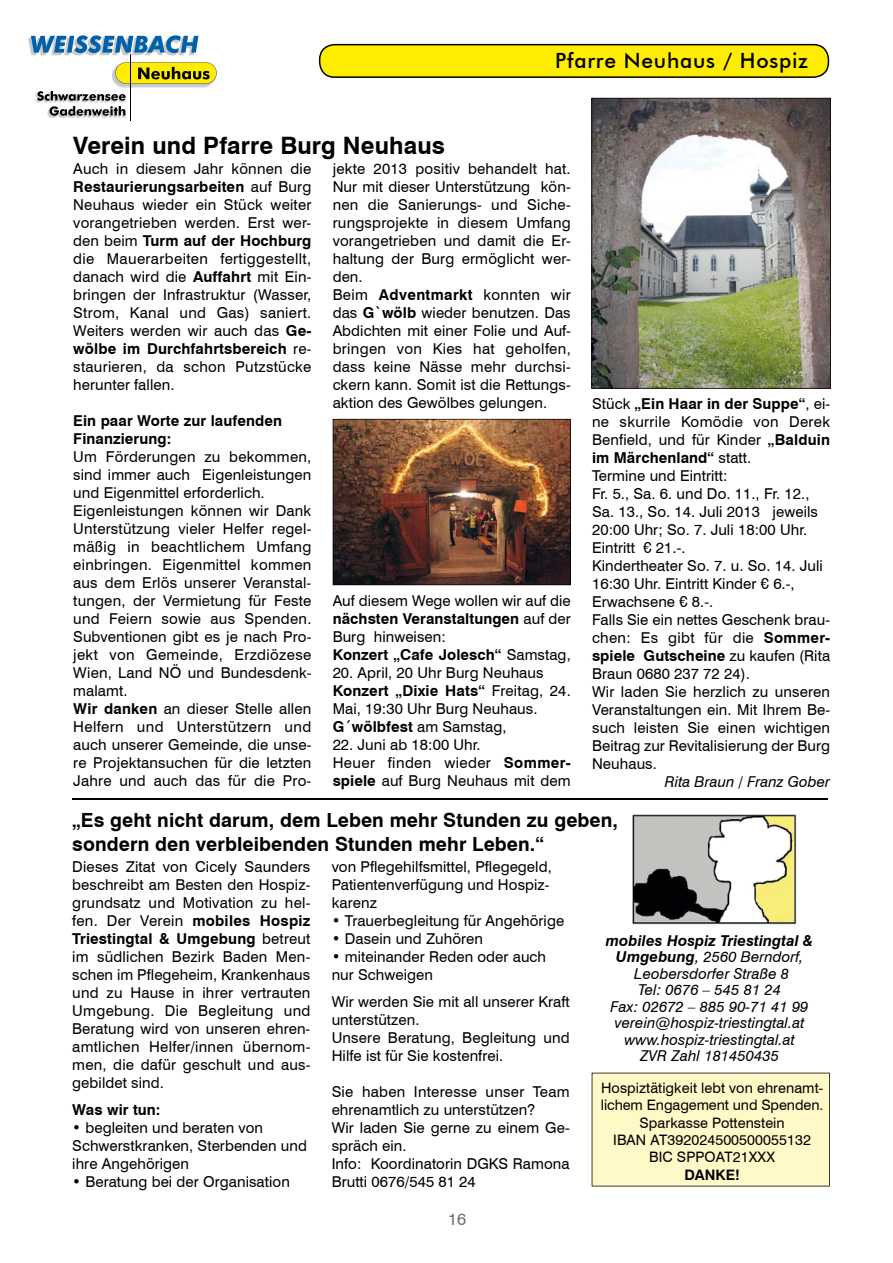
<style>
.page{position:relative;width:893px;height:1263px;background:#fff}
.page>*{position:absolute;margin:0;border:0;box-sizing:border-box;transform-origin:0 0}
.t1{font:700 24px "Swiss 721 BT";letter-spacing:.005em;color:#000}
.t2{font:500 21px "Futura BT";letter-spacing:.035em;color:#000}
.t3{font:700 19.5px/24px "Swiss 721 BT";letter-spacing:.005em;color:#000}
.t4{font:16.5px "Swiss 721 BT";color:#707172}
.t5{font:15px/18px "Swiss 721 BT";letter-spacing:.005em;color:#000}
.t6{font:italic 15px/16.5px "Swiss 721 BT";letter-spacing:.005em;color:#000;text-align:center}
.t7{font:700 15px/18px "Swiss 721 BT";letter-spacing:.005em;color:#000}
.t8{font:14.4px/17.2px "Swiss 721 BT";letter-spacing:.005em;color:#000;text-align:center}
.t9{font:700 14.4px "Swiss 721 BT";letter-spacing:.005em;color:#000}
.s1{font-weight:700}
</style>
<div class="page">
<img style="left:28px;top:37px;width:167px;height:19px">
<svg style="left:31px;top:35px;width:167px;height:18px;background:#649ac3"></svg>
<img style="left:35px;top:93px;width:90px;height:25px">
<svg style="left:37px;top:91px;width:89px;height:25px"></svg>
<img style="left:115px;top:84px;width:97px;height:3px">
<hr style="left:131px;top:54px;width:1px;height:67px;background:#000">
<svg style="left:112px;top:62px;width:105px;height:22px;background:#c7ba17"></svg>
<svg style="left:319px;top:44px;width:510px;height:34px;background:#e8d803"></svg>
<div style="left:592px;top:1073px;width:238px;height:113px;background:#fff9c7"></div>
<img style="left:333px;top:419px;width:238px;height:166px">
<img style="left:632px;top:814px;width:165px;height:112px">
<img style="left:591px;top:98px;width:240px;height:291px">
<hr style="left:72px;top:798px;width:756px;height:2px;background:#000">
<h1 class="t1" style="left:73px;top:129px;width:373px">Verein und Pfarre Burg Neuhaus</h1>
<h2 class="t2" style="left:555px;top:48px;width:254px">Pfarre Neuhaus / Hospiz</h2>
<p class="t5" style="left:73px;top:159px;width:240px;text-align:justify">Auch in diesem Jahr können die <span class="s1">Restaurierungsarbeiten</span> auf Burg Neuhaus wieder ein Stück weiter vorangetrieben werden. Erst wer&shy;den beim <span class="s1">Turm auf der Hochburg </span>die Mauerarbeiten fertiggestellt, danach wird die <span class="s1">Auffahrt</span> mit Ein&shy;bringen der Infrastruktur (Wasser, Strom, Kanal und Gas) saniert.<br>Weiters werden wir auch das <span class="s1">Ge&shy;wölbe im Durchfahrtsbereich</span> re&shy;staurieren, da schon Putzstücke herunter fallen.</p>
<p class="t7" style="left:73px;top:412px;width:210px">Ein paar Worte zur laufenden<br>Finanzierung:</p>
<p class="t5" style="left:73px;top:447px;width:240px">Um Förderungen zu bekommen, sind immer auch Eigenleistungen und Eigenmittel erforderlich.<br>Eigenleistungen können wir Dank<br>Unterstützung vieler Helfer regel&shy;mäßig in beachtlichem Umfang einbringen. Eigenmittel kommen aus dem Erlös unserer Veranstal&shy;tungen, der Vermietung für Feste und Feiern sowie aus Spenden.<br>Subventionen gibt es je nach Pro&shy;jekt von Gemeinde, Erzdiözese<br>Wien, Land NÖ und Bundesdenk&shy;malamt.<br><span class="s1">Wir danken</span> an dieser Stelle allen<br>Helfern und Unterstützern und auch unserer Gemeinde, die unse&shy;re Projektansuchen für die letzten<br>Jahre und auch das für die Pro-</p>
<p class="t5" style="left:333px;top:159px;width:240px">jekte 2013 positiv behandelt hat.<br>Nur mit dieser Unterstützung kön&shy;nen die Sanierungs- und Siche&shy;rungsprojekte in diesem Umfang vorangetrieben und damit die Er&shy;haltung der Burg ermöglicht wer&shy;den.<br>Beim <span class="s1">Adventmarkt</span> konnten wir das <span class="s1">G`wölb</span> wieder benutzen. Das<br>Abdichten mit einer Folie und Auf&shy;bringen von Kies hat geholfen, dass keine Nässe mehr durchsi&shy;ckern kann. Somit ist die Rettungs&shy;aktion des Gewölbes gelungen.</p>
<p class="t5" style="left:333px;top:591px;width:240px">Auf diesem Wege wollen wir auf die <span class="s1">nächsten Veranstaltungen</span> auf der<br>Burg hinweisen:<br><span class="s1">Konzert „Cafe Jolesch“</span> Samstag,</p>
<p class="t5" style="left:333px;top:663px;width:240px">20. April, 20 Uhr Burg Neuhaus<br><span class="s1">Konzert „Dixie Hats“</span> Freitag, 24.<br>Mai, 19:30 Uhr Burg Neuhaus.<br><span class="s1">G´wölbfest</span> am Samstag,</p>
<p class="t5" style="left:333px;top:735px;width:240px">22. Juni ab 18:00 Uhr.<br>Heuer finden wieder <span class="s1">Sommer&shy;spiele</span> auf Burg Neuhaus mit dem</p>
<p class="t5" style="left:592px;top:394px;width:240px">Stück <span class="s1">„Ein Haar in der Suppe“</span>, ei&shy;ne skurrile Komödie von Derek<br>Benfield, und für Kinder <span class="s1">„Balduin im Märchenland“</span> statt.<br>Termine und Eintritt:<br>Fr. 5., Sa. 6. und Do. 11., Fr. 12.,<br>Sa. 13., So. 14. Juli 2013 jeweils<br>20:00 Uhr; So. 7. Juli 18:00 Uhr.<br>Eintritt € 21.-.<br>Kindertheater So. 7. u. So. 14. Juli<br>16:30 Uhr. Eintritt Kinder € 6.-,<br>Erwachsene € 8.-.<br>Falls Sie ein nettes Geschenk brau&shy;chen: Es gibt für die <span class="s1">Sommer&shy;spiele Gutscheine</span> zu kaufen (Rita<br>Braun 0680 237 72 24).<br>Wir laden Sie herzlich zu unseren<br>Veranstaltungen ein. Mit Ihrem Be&shy;such leisten Sie einen wichtigen<br>Beitrag zur Revitalisierung der Burg<br>Neuhaus.</p>
<p class="t6" style="left:665px;top:772px;width:167px">Rita Braun / Franz Gober</p>
<h3 class="t3" style="left:72px;top:807px;width:547px">„Es geht nicht darum, dem Leben mehr Stunden zu geben, sondern den verbleibenden Stunden mehr Leben.“</h3>
<p class="t5" style="left:72px;top:857px;width:240px;text-align:justify">Dieses Zitat von Cicely Saunders beschreibt am Besten den Hospiz&shy;grundsatz und Motivation zu hel&shy;fen. Der Verein <span class="s1">mobiles Hospiz Triestingtal &amp; Umgebung</span> betreut im südlichen Bezirk Baden Men&shy;schen im Pflegeheim, Krankenhaus und zu Hause in ihrer vertrauten Umgebung. Die Begleitung und Beratung wird von unseren ehren&shy;amtlichen Helfer/innen übernom&shy;men, die dafür geschult und aus&shy;gebildet sind.</p>
<p class="t7" style="left:72px;top:1100px;width:90px">Was wir tun:</p>
<p class="t5" style="left:72px;top:1118px;width:236px">• begleiten und beraten von<br>Schwerstkranken, Sterbenden und ihre Angehörigen</p>
<p class="t5" style="left:72px;top:1172px;width:219px">• Beratung bei der Organisation</p>
<p class="t5" style="left:332px;top:857px;width:222px">von Pflegehilfsmittel, Pflegegeld,<br>Patientenverfügung und Hospiz&shy;karenz</p>
<p class="t5" style="left:332px;top:911px;width:234px">• Trauerbegleitung für Angehörige</p>
<p class="t5" style="left:332px;top:929px;width:153px">• Dasein und Zuhören</p>
<p class="t5" style="left:332px;top:947px;width:216px">• miteinander Reden oder auch nur Schweigen</p>
<p class="t5" style="left:332px;top:992px;width:240px">Wir werden Sie mit all unserer Kraft unterstützen.<br>Unsere Beratung, Begleitung und<br>Hilfe ist für Sie kostenfrei.</p>
<p class="t5" style="left:332px;top:1082px;width:240px">Sie haben Interesse unser Team ehrenamtlich zu unterstützen?<br>Wir laden Sie gerne zu einem Ge&shy;spräch ein.<br>Info: Koordinatorin DGKS Ramona<br>Brutti 0676/545 81 24</p>
<p class="t4" style="left:448px;top:1207px;width:20px">16</p>
<p class="t6" style="left:606px;top:932px;width:209px"><span class="s1">mobiles Hospiz Triestingtal &amp;<br>Umgebung</span>, 2560 Berndorf,<br>Leobersdorfer Straße 8<br>Tel: 0676 – 545 81 24<br>Fax: 02672 – 885 90-71 41 99 verein@hospiz-triestingtal.at www.hospiz-triestingtal.at<br>ZVR Zahl 181450435</p>
<p class="t8" style="left:601px;top:1079px;width:224px">Hospiztätigkeit lebt von ehrenamt&shy;lichem Engagement und Spenden.<br>Sparkasse Pottenstein<br>IBAN AT392024500500055132<br>BIC SPPOAT21XXX</p>
<p class="t9" style="left:684px;top:1164px;width:57px">DANKE!</p>
</div>
